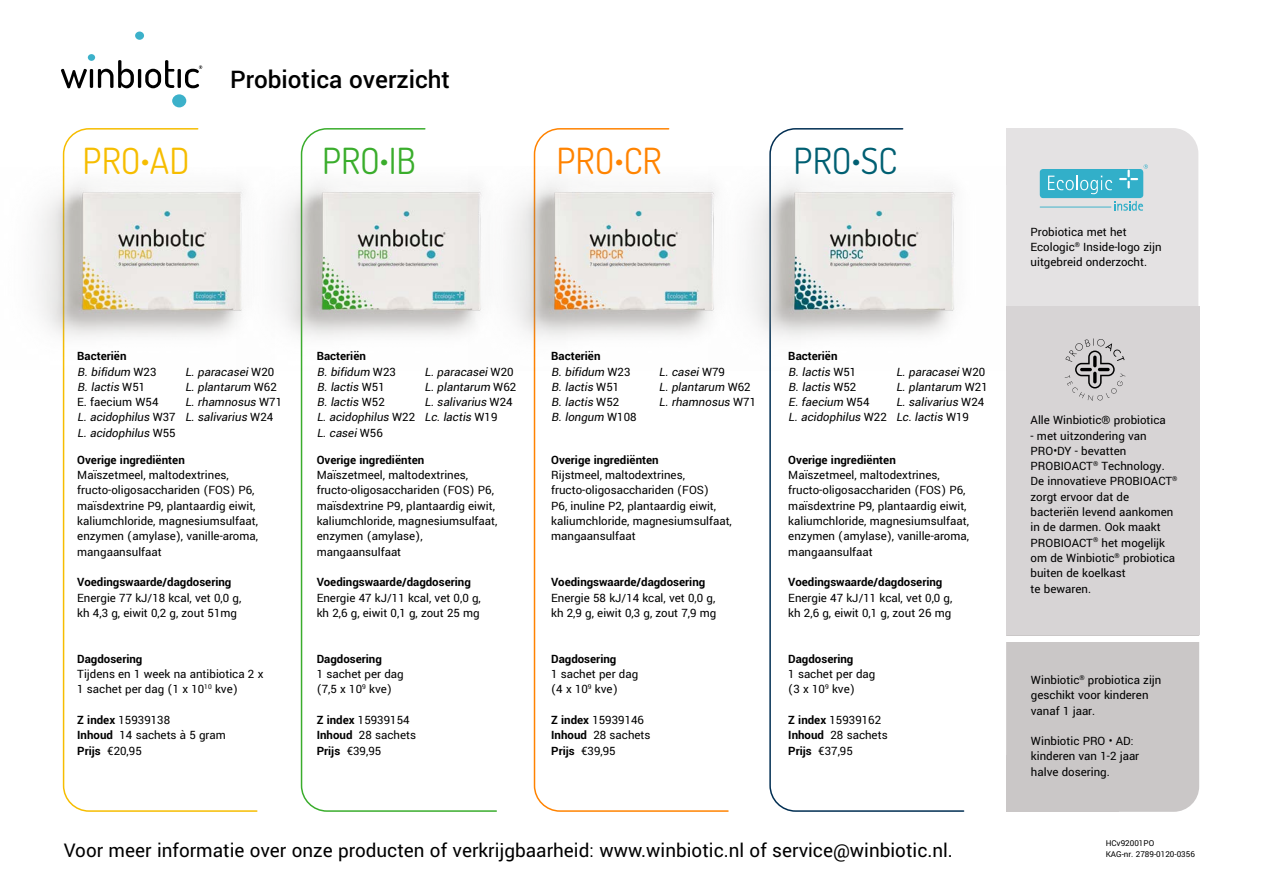
<style>
.page{position:relative;width:1263px;height:893px;background:#fff}
.page>*{position:absolute;margin:0;border:0;box-sizing:border-box;transform-origin:0 0}
.t1{font:36px "Dosis";color:#f6bd00}
.t2{font:36px "Dosis";color:#3aad2c}
.t3{font:36px "Dosis";color:#ff8300}
.t4{font:36px "Dosis";color:#005f72}
.t5{font:500 27px "Yantramanav";color:#000}
.t6{font:21px "Yantramanav";color:#000}
.t7{font:12.75px/15.3px "Yantramanav";color:#000}
.t8{font:italic 12.75px/15.3px "Yantramanav";color:#000}
.t9{font:700 12.75px "Yantramanav";color:#000}
.t10{font:9px/10.8px "Yantramanav";color:#000}
.s1{font-size:28.5px}
.s2{font-weight:700;font-style:normal}
.s3{font-style:normal}
.s4{font-weight:700}
</style>
<div class="page">
<div style="left:1006px;top:128px;width:113px;height:56px;background:#e4e2e3"></div>
<div style="left:1006px;top:756px;width:113px;height:56px;background:#cac7c7"></div>
<div style="left:1006px;top:577px;width:193px;height:235px;background:#cac7c7;border-radius:26px"></div>
<div style="left:1006px;top:128px;width:192px;height:220px;background:#e4e2e3;border-radius:26px"></div>
<svg style="left:62px;top:128px;width:196px;height:684px"></svg>
<svg style="left:300px;top:128px;width:197px;height:684px"></svg>
<svg style="left:533px;top:128px;width:196px;height:684px"></svg>
<svg style="left:769px;top:128px;width:196px;height:684px"></svg>
<div style="left:1006px;top:307px;width:193px;height:328px;background:#d7d4d5"></div>
<img style="left:37px;top:166px;width:199px;height:205px">
<img style="left:236px;top:166px;width:233px;height:205px">
<img style="left:469px;top:166px;width:240px;height:205px">
<img style="left:709px;top:166px;width:256px;height:205px">
<div style="left:1040px;top:169px;width:103px;height:29px;background:#32afc9;border-radius:3px"></div>
<svg style="left:1048px;top:176px;width:64px;height:18px"></svg>
<svg style="left:1119px;top:170px;width:19px;height:19px"></svg>
<svg style="left:1040px;top:201px;width:103px;height:10px"></svg>
<svg style="left:1144px;top:164px;width:4px;height:5px"></svg>
<svg style="left:1065px;top:338px;width:60px;height:63px"></svg>
<div style="left:986px;top:636px;width:266px;height:5px;background:#fff"></div>
<svg style="left:61px;top:69px;width:26px;height:19px"></svg>
<hr style="left:90px;top:69px;width:3px;height:19px;background:#000">
<svg style="left:98px;top:60px;width:36px;height:28px"></svg>
<hr style="left:138px;top:69px;width:3px;height:19px;background:#000">
<svg style="left:145px;top:60px;width:29px;height:28px"></svg>
<hr style="left:178px;top:69px;width:3px;height:19px;background:#000">
<div style="left:172px;top:94px;width:14px;height:13px;background:#3cb1ca;border-radius:50%"></div>
<div style="left:135px;top:32px;width:9px;height:8px;background:#3cb1ca;border-radius:50%"></div>
<div style="left:88px;top:54px;width:7px;height:7px;background:#3cb1ca;border-radius:50%"></div>
<svg style="left:185px;top:65px;width:17px;height:23px"></svg>
<h2 class="t5" style="left:230px;top:63px;width:221px">Probiotica overzicht</h2>
<h1 class="t1" style="left:83px;top:138px;width:108px">PRO<span class="s1">•</span>AD</h1>
<h1 class="t2" style="left:322px;top:138px;width:95px">PRO<span class="s1">•</span>IB</h1>
<h1 class="t3" style="left:556px;top:138px;width:107px">PRO<span class="s1">•</span>CR</h1>
<h1 class="t4" style="left:794px;top:138px;width:105px">PRO<span class="s1">•</span>SC</h1>
<p class="t8" style="left:77px;top:349px;width:100px"><span class="s2">Bacteriën<br></span>B.bifidum <span class="s3">W 2 3<br></span>B.lactis <span class="s3">W 5 1<br>E. faecium W54<br></span>L.acidophilus <span class="s3">W 3 7<br></span>L.acidophilus <span class="s3">W 5 5</span></p>
<p class="t8" style="left:185px;top:364px;width:99px">L.paracasei<span class="s3">W 2 0<br></span>L.plantarum <span class="s3">W 6 2<br></span>L.rhamnosus <span class="s3">W 7 1<br></span>L.salivarius <span class="s3">W 2 4</span></p>
<p class="t9" style="left:77px;top:452px;width:109px">Overige ingrediënten</p>
<p class="t7" style="left:77px;top:468px;width:182px">Maïszetmeel, maltodextrines, fructo-oligosacchariden (FOS) P6, maïsdextrine P9, plantaardig eiwit, kaliumchloride, magnesiumsulfaat, enzymen (amylase), vanille-aroma, mangaansulfaat</p>
<p class="t9" style="left:77px;top:574px;width:156px">Voedingswaarde/dagdosering</p>
<p class="t7" style="left:77px;top:590px;width:166px">Energie 77 kJ/18 kcal, vet 0,0 g, kh 4,3 g, eiwit 0,2 g, zout 51mg</p>
<p class="t9" style="left:77px;top:651px;width:67px">Dagdosering</p>
<p class="t7" style="left:77px;top:666px;width:188px">Tijdens en 1 week na antibiotica 2 x<br>1 sachet per dag (1 x 10<sup>10</sup> kve)</p>
<p class="t7" style="left:77px;top:712px;width:150px"><span class="s4">Z index</span> 15939138<br><span class="s4">Inhoud</span> 14 sachets à 5 gram<br><span class="s4">Prijs</span> €20,95</p>
<p class="t8" style="left:317px;top:349px;width:100px"><span class="s2">Bacteriën<br></span>B.bifidum <span class="s3">W 2 3<br></span>B.lactis <span class="s3">W 5 1<br></span>B.lactis <span class="s3">W 5 2<br></span>L.acidophilus <span class="s3">W 2 2<br></span>L.casei<span class="s3">W 5 6</span></p>
<p class="t8" style="left:424px;top:364px;width:93px">L.paracasei<span class="s3">W 2 0<br></span>L.plantarum <span class="s3">W 6 2<br></span>L.salivarius <span class="s3">W 2 4<br></span>Lc.lactis <span class="s3">W 1 9</span></p>
<p class="t9" style="left:317px;top:452px;width:109px">Overige ingrediënten</p>
<p class="t7" style="left:317px;top:468px;width:182px">Maïszetmeel, maltodextrines, fructo-oligosacchariden (FOS) P6, maïsdextrine P9, plantaardig eiwit, kaliumchloride, magnesiumsulfaat, enzymen (amylase), mangaansulfaat</p>
<p class="t9" style="left:317px;top:574px;width:156px">Voedingswaarde/dagdosering</p>
<p class="t7" style="left:317px;top:590px;width:166px">Energie 47 kJ/11 kcal, vet 0,0 g, kh 2,6 g, eiwit 0,1 g, zout 25 mg</p>
<p class="t9" style="left:317px;top:651px;width:67px">Dagdosering</p>
<p class="t7" style="left:317px;top:666px;width:89px">1 sachet per dag (7,5 x 10<sup>9</sup> kve)</p>
<p class="t7" style="left:317px;top:712px;width:101px"><span class="s4">Z index</span> 15939154<br><span class="s4">Inhoud</span> 28 sachets<br><span class="s4">Prijs</span> €39,95</p>
<p class="t8" style="left:551px;top:349px;width:87px"><span class="s2">Bacteriën<br></span>B.bifidum <span class="s3">W 2 3<br></span>B.lactis <span class="s3">W 5 1<br></span>B.lactis <span class="s3">W 5 2<br></span>B.longum <span class="s3">W 1 0 8</span></p>
<p class="t8" style="left:659px;top:364px;width:99px">L.casei<span class="s3">W 7 9<br></span>L.plantarum <span class="s3">W 6 2<br></span>L.rhamnosus <span class="s3">W 7 1</span></p>
<p class="t9" style="left:551px;top:452px;width:109px">Overige ingrediënten</p>
<p class="t7" style="left:551px;top:468px;width:182px">Rijstmeel, maltodextrines, fructo-oligosacchariden (FOS)<br>P6, inuline P2, plantaardig eiwit, kaliumchloride, magnesiumsulfaat, mangaansulfaat</p>
<p class="t9" style="left:551px;top:574px;width:156px">Voedingswaarde/dagdosering</p>
<p class="t7" style="left:551px;top:590px;width:167px">Energie 58 kJ/14 kcal, vet 0,0 g, kh 2,9 g, eiwit 0,3 g, zout 7,9 mg</p>
<p class="t9" style="left:551px;top:651px;width:67px">Dagdosering</p>
<p class="t7" style="left:551px;top:666px;width:89px">1 sachet per dag (4 x 10<sup>9</sup> kve)</p>
<p class="t7" style="left:551px;top:712px;width:101px"><span class="s4">Z index</span> 15939146<br><span class="s4">Inhoud</span> 28 sachets<br><span class="s4">Prijs</span> €39,95</p>
<p class="t8" style="left:788px;top:349px;width:100px"><span class="s2">Bacteriën<br></span>B.lactis <span class="s3">W 5 1<br></span>B.lactis <span class="s3">W 5 2<br></span>E.faecium <span class="s3">W 5 4<br></span>L.acidophilus <span class="s3">W 2 2</span></p>
<p class="t8" style="left:896px;top:364px;width:93px">L.paracasei<span class="s3">W 2 0<br></span>L.plantarum <span class="s3">W 2 1<br></span>L.salivarius <span class="s3">W 2 4<br></span>Lc.lactis <span class="s3">W 1 9</span></p>
<p class="t9" style="left:788px;top:452px;width:109px">Overige ingrediënten</p>
<p class="t7" style="left:788px;top:468px;width:182px">Maïszetmeel, maltodextrines, fructo-oligosacchariden (FOS) P6, maïsdextrine P9, plantaardig eiwit, kaliumchloride, magnesiumsulfaat, enzymen (amylase), vanille-aroma, mangaansulfaat</p>
<p class="t9" style="left:788px;top:574px;width:156px">Voedingswaarde/dagdosering</p>
<p class="t7" style="left:788px;top:590px;width:166px">Energie 47 kJ/11 kcal, vet 0,0 g, kh 2,6 g, eiwit 0,1 g, zout 26 mg</p>
<p class="t9" style="left:788px;top:651px;width:67px">Dagdosering</p>
<p class="t7" style="left:788px;top:666px;width:89px">1 sachet per dag (3 x 10<sup>9</sup> kve)</p>
<p class="t7" style="left:788px;top:712px;width:101px"><span class="s4">Z index</span> 15939162<br><span class="s4">Inhoud</span> 28 sachets<br><span class="s4">Prijs</span> €37,95</p>
<h3 class="t6" style="left:64px;top:837px;width:891px">Voor meer informatie over onze producten of verkrijgbaarheid: www.winbiotic.nl of service@winbiotic.nl.</h3>
<p class="t7" style="left:1030px;top:224px;width:132px">Probiotica met het<br>Ecologic<sup>®</sup> Inside-logo zijn uitgebreid onderzocht.</p>
<p class="t7" style="left:1030px;top:413px;width:137px">Alle Winbiotic® probiotica</p>
<p class="t7" style="left:1030px;top:428px;width:148px">- met uitzondering van<br>PRO•DY - bevatten<br>PROBIOACT<sup>®</sup> Technology.<br>De innovatieve PROBIOACT<sup>® </sup>zorgt ervoor dat de bacteriën levend aankomen in de darmen. Ook maakt<br>PROBIOACT<sup>®</sup> het mogelijk om de Winbiotic<sup>®</sup> probiotica buiten de koelkast<br>te bewaren.</p>
<p class="t7" style="left:1031px;top:672px;width:132px">Winbiotic<sup>®</sup> probiotica zijn geschikt voor kinderen vanaf 1 jaar.</p>
<p class="t7" style="left:1031px;top:734px;width:110px">Winbiotic PRO • AD: kinderen van 1-2 jaar halve dosering.</p>
<p class="t10" style="left:1106px;top:838px;width:91px">HCv92001PO<br>KAG-nr. 2789-0120-0356</p>
</div>
